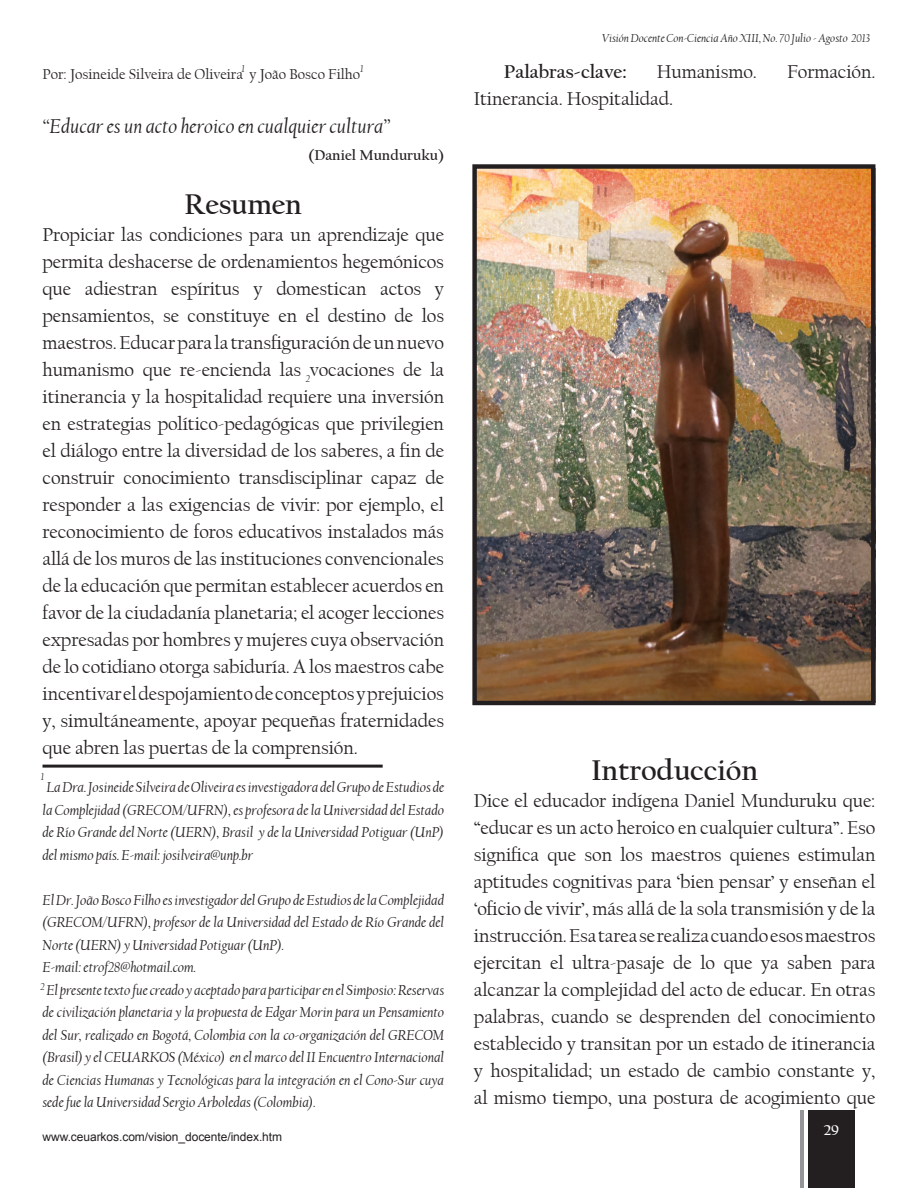
<style>
.page{position:relative;width:918px;height:1188px;background:#fff}
.page>*{position:absolute;margin:0;border:0;box-sizing:border-box;transform-origin:0 0}
.t1{font:700 30px "Californian FB";letter-spacing:-.005em;color:#231f20}
.t2{font:italic 21px "Californian FB";color:#231f20}
.t3{font:19.5px/27px "Californian FB";letter-spacing:-.005em;color:#231f20;text-align:justify}
.t4{font:700 19.5px "Californian FB";letter-spacing:-.005em;color:#231f20}
.t5{font:italic 15px/22.5px "Californian FB";letter-spacing:-.005em;color:#231f20;text-align:justify}
.t6{font:15px "Californian FB";color:#231f20}
.t7{font:700 15px "Californian FB";color:#231f20}
.t8{font:700 15px "Californian FB";color:#fff}
.t9{font:italic 12px "Californian FB";letter-spacing:-.005em;color:#231f20}
.t10{font:12px "Arial";letter-spacing:-.005em;color:#231f20}
.t11{font:italic 10.5px "Californian FB";color:#231f20}
</style>
<div class="page">
<div style="left:808px;top:1110px;width:46px;height:78px;background:#231f20"></div>
<hr style="left:801px;top:1110px;width:3px;height:78px;background:#939598">
<hr style="left:43px;top:765px;width:340px;height:3px;background:#231f20">
<img style="left:477px;top:169px;width:393px;height:531px">
<div style="left:472px;top:164px;width:403px;height:541px;border:4px solid #231f20"></div>
<p class="t11" style="left:242px;top:62px;width:5px">1</p>
<p class="t11" style="left:360px;top:62px;width:5px">1</p>
<p class="t6" style="left:43px;top:66px;width:319px">Por: Josineide Silveira de Oliveira y João Bosco Filho</p>
<p class="t2" style="left:43px;top:115px;width:349px">“Educar es un acto heroico en cualquier cultura”</p>
<p class="t7" style="left:308px;top:147px;width:137px">(Daniel Munduruku)</p>
<p class="t1" style="left:184px;top:188px;width:119px">Resumen</p>
<p class="t3" style="left:43px;top:222px;width:403px">Propiciar las condiciones para un aprendizaje que permita deshacerse de ordenamientos hegemónicos que adiestran espíritus y domestican actos y pensamientos, se constituye en el destino de los maestros. Educar para la transfiguración de un nuevo humanismo que re-encienda las vocaciones de la itinerancia y la hospitalidad requiere una inversión en estrategias político-pedagógicas que privilegien el diálogo entre la diversidad de los saberes, a fin de construir conocimiento transdisciplinar capaz de responder a las exigencias de vivir: por ejemplo, el reconocimiento de foros educativos instalados más allá de los muros de las instituciones convencionales de la educación que permitan establecer acuerdos en favor de la ciudadanía planetaria; el acoger lecciones expresadas por hombres y mujeres cuya observación de lo cotidiano otorga sabiduría. A los maestros cabe incentivar el despojamiento de conceptos y prejuicios y, simultáneamente, apoyar pequeñas fraternidades que abren las puertas de la comprensión.</p>
<p class="t11" style="left:306px;top:373px;width:6px">2</p>
<p class="t11" style="left:41px;top:771px;width:5px">1</p>
<p class="t5" style="left:43px;top:776px;width:403px">La Dra. Josineide Silveira de Oliveira es investigadora del Grupo de Estudios de la Complejidad (GRECOM/UFRN), es profesora de la Universidad del Estado de Río Grande del Norte (UERN), Brasil y de la Universidad Potiguar (UnP) del mismo país. E-mail: josilveira@unp.br</p>
<p class="t5" style="left:43px;top:889px;width:403px">El Dr. João Bosco Filho es investigador del Grupo de Estudios de la Complejidad (GRECOM/UFRN), profesor de la Universidad del Estado de Río Grande del Norte (UERN) y Universidad Potiguar (UnP).</p>
<p class="t5" style="left:43px;top:956px;width:155px">E-mail: etrof28@hotmail.com.</p>
<p class="t5" style="left:43px;top:979px;width:403px">El presente texto fue creado y aceptado para participar en el Simposio: Reservas de civilización planetaria y la propuesta de Edgar Morin para un Pensamiento del Sur, realizado en Bogotá, Colombia con la co-organización del GRECOM (Brasil) y el CEUARKOS (México) en el marco del II Encuentro Internacional de Ciencias Humanas y Tecnológicas para la integración en el Cono-Sur cuya sede fue la Universidad Sergio Arboledas (Colombia).</p>
<p class="t11" style="left:40px;top:981px;width:6px">2</p>
<p class="t10" style="left:43px;top:1129px;width:241px">www.ceuarkos.com/vision_docente/index.htm</p>
<p class="t9" style="left:602px;top:31px;width:270px">Visión Docente Con-Ciencia Año XIII, No. 70 Julio - Agosto 2013</p>
<p class="t4" style="left:504px;top:61px;width:124px">Palabras-clave:</p>
<p class="t3" style="left:657px;top:59px;width:102px">Humanismo.</p>
<p class="t3" style="left:787px;top:59px;width:90px">Formación.</p>
<p class="t3" style="left:474px;top:86px;width:201px">Itinerancia. Hospitalidad.</p>
<p class="t1" style="left:591px;top:754px;width:169px">Introducción</p>
<p class="t3" style="left:474px;top:788px;width:403px">Dice el educador indígena Daniel Munduruku que: “educar es un acto heroico en cualquier cultura”. Eso significa que son los maestros quienes estimulan aptitudes cognitivas para ‘bien pensar’ y enseñan el ‘oficio de vivir’, más allá de la sola transmisión y de la instrucción. Esa tarea se realiza cuando esos maestros ejercitan el ultra-pasaje de lo que ya saben para alcanzar la complejidad del acto de educar. En otras palabras, cuando se desprenden del conocimiento establecido y transitan por un estado de itinerancia y hospitalidad; un estado de cambio constante y, al mismo tiempo, una postura de acogimiento que</p>
<p class="t8" style="left:823px;top:1121px;width:17px">29</p>
</div>
